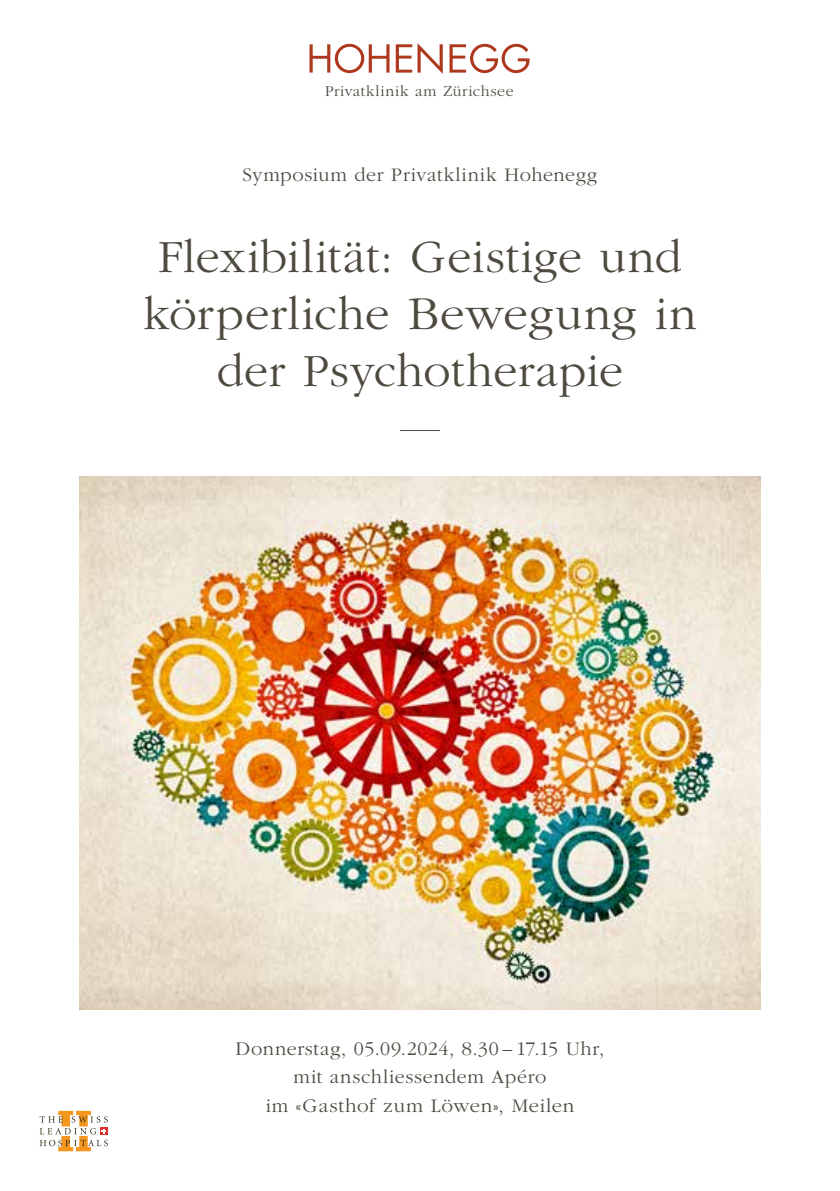
<style>
.page{position:relative;width:840px;height:1191px;background:#fff}
.page>*{position:absolute;margin:0;border:0;box-sizing:border-box;transform-origin:0 0}
.t1{font:300 48px/56.6px "ITC Garamond Std";letter-spacing:.01em;color:#4e4a40;text-align:center}
.t2{font:300 20px/28.4px "ITC Garamond Std";letter-spacing:.03em;color:#4e4a40;text-align:center}
.t3{font:300 15.8px "ITC Garamond Std";letter-spacing:.04em;color:#4e4a40}
</style>
<div class="page">
<svg style="left:309px;top:44px;width:80px;height:29px"></svg>
<svg style="left:395px;top:43px;width:47px;height:30px"></svg>
<svg style="left:449px;top:44px;width:80px;height:29px"></svg>
<svg style="left:40px;top:1110px;width:68px;height:41px"></svg>
<hr style="left:400px;top:430px;width:39px;height:1px;background:#4e4a40">
<img style="left:79px;top:476px;width:681px;height:533px">
<p class="t3" style="left:325px;top:83px;width:190px">Privatklinik am Zürichsee</p>
<p class="t2" style="left:242px;top:161px;width:356px">Symposium der Privatklinik Hohenegg</p>
<h1 class="t1" style="left:143px;top:229px;width:554px">Flexibilität: Geistige und körperliche Bewegung in der Psychotherapie</h1>
<p class="t2" style="left:235px;top:1034px;width:370px">Donnerstag, 05.09.2024, 8.30 – 17.15 Uhr, mit anschliessendem Apéro<br>im «Gasthof zum Löwen», Meilen</p>
</div>
